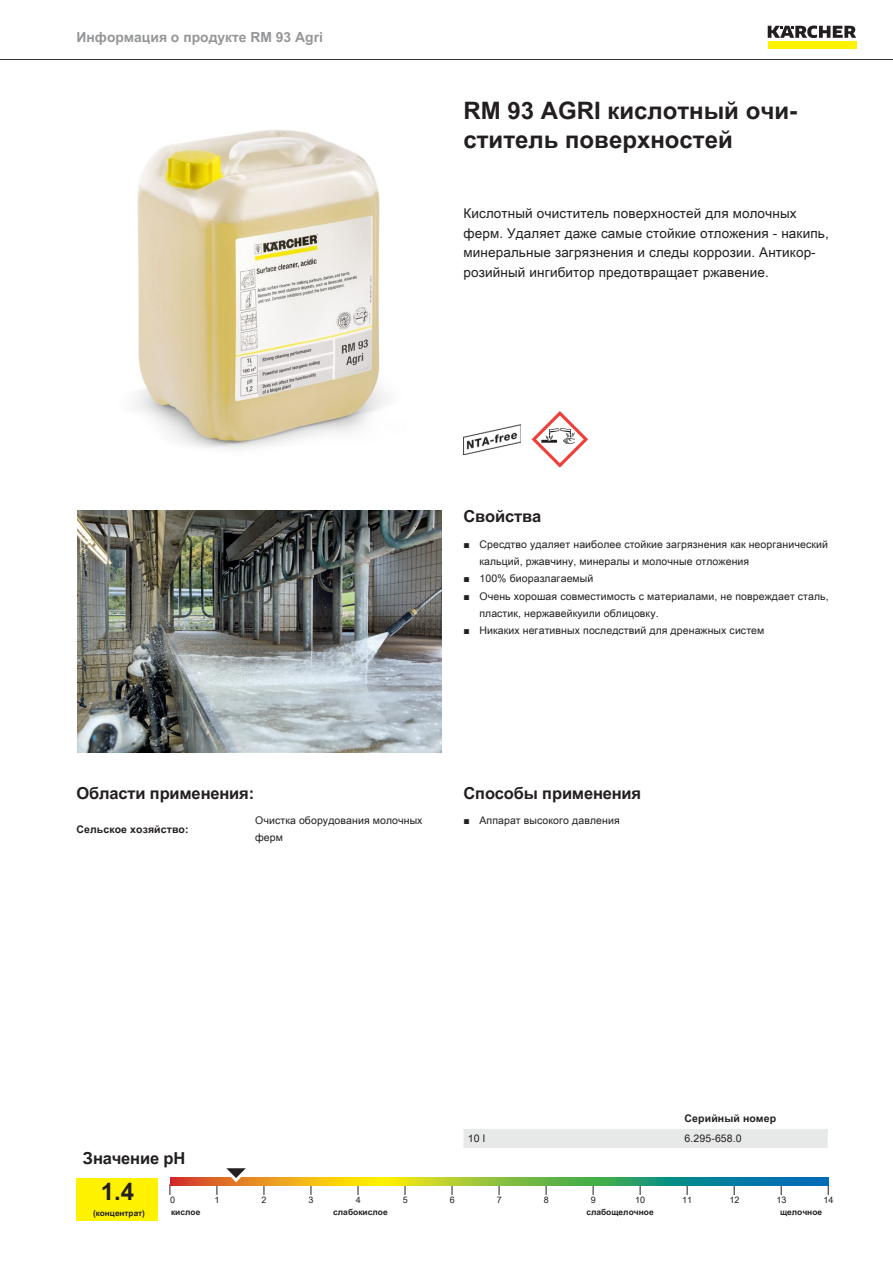
<style>
.page{position:relative;width:893px;height:1263px;background:#fff}
.page>*{position:absolute;margin:0;border:0;box-sizing:border-box;transform-origin:0 0}
.t1{font:700 24px/28.8px "Arial Unicode MS";color:#231f20}
.t2{font:700 16.5px "Arial Unicode MS";letter-spacing:-.01em;color:#231f20}
.t3{font:700 13.8px "Arial Unicode MS";color:#949698}
.t4{font:13.5px/19.5px "Arial Unicode MS";letter-spacing:.01em;color:#231f20}
.t5{font:10.5px/17.2px "Arial Unicode MS";letter-spacing:.01em;color:#231f20}
.t6{font:700 10.5px "Arial Unicode MS";letter-spacing:.01em;color:#231f20}
.t7{font:9px "Arial Unicode MS";color:#231f20}
.t8{font:700 8.4px "Arial Unicode MS";color:#231f20}
.t9{font:700 8.25px "Arial Unicode MS";color:#231f20}
.s1{font-family:"Arial"}
</style>
<div class="page">
<hr style="left:0;top:59px;width:893px;height:1px;background:#231f20">
<div style="left:768px;top:42px;width:88px;height:7px;background:#fff200"></div>
<svg style="left:768px;top:26px;width:88px;height:12px"></svg>
<img style="left:135px;top:130px;width:251px;height:319px">
<img style="left:463px;top:424px;width:57px;height:30px">
<svg style="left:531px;top:411px;width:57px;height:57px"></svg>
<img style="left:78px;top:510px;width:363px;height:243px">
<div style="left:77px;top:1178px;width:81px;height:42px;background:#fff200"></div>
<svg style="left:170px;top:1178px;width:658px;height:8px;background:#7ca44e"></svg>
<svg style="left:217px;top:1168px;width:40px;height:27px"></svg>
<div style="left:463px;top:1129px;width:365px;height:19px;background:#e7e8e8"></div>
<h3 class="t3" style="left:77px;top:27px;width:248px">Информация о продукте RM 93 Agri</h3>
<h1 class="t1" style="left:463px;top:97px;width:335px">RM 93 AGRI кислотный очи&shy;ститель поверхностей</h1>
<p class="t4" style="left:463px;top:203px;width:367px">Кислотный очиститель поверхностей для молочных ферм. Удаляет даже самые стойкие отложения - накипь, минеральные загрязнения и следы коррозии. Антикор&shy;розийный ингибитор предотвращает ржавение.</p>
<h2 class="t2" style="left:463px;top:504px;width:79px">Свойства</h2>
<p class="t5" style="left:479px;top:535px;width:350px;text-indent:-16px"><span class="s1">■</span> Сресдтво удаляет наиболее стойкие загрязнения как неорганический кальций, ржавчину, минералы и молочные отложения</p>
<p class="t5" style="left:463px;top:570px;width:131px"><span class="s1">■</span> 100% биоразлагаемый</p>
<p class="t5" style="left:479px;top:587px;width:351px;text-indent:-16px"><span class="s1">■</span> Очень хорошая совместимость с материалами, не повреждает сталь, пластик, нержавейкуили облицовку.</p>
<p class="t5" style="left:463px;top:622px;width:302px"><span class="s1">■</span> Никаких негативных последствий для дренажных систем</p>
<h2 class="t2" style="left:77px;top:780px;width:179px">Области применения:</h2>
<p class="t6" style="left:77px;top:821px;width:114px">Сельское хозяйство:</p>
<p class="t5" style="left:255px;top:811px;width:169px">Очистка оборудования молочных ферм</p>
<h2 class="t2" style="left:463px;top:780px;width:179px">Способы применения</h2>
<p class="t5" style="left:463px;top:812px;width:158px"><span class="s1">■</span> Аппарат высокого давления</p>
<p class="t6" style="left:685px;top:1111px;width:93px">Серийный номер</p>
<p class="t5" style="left:468px;top:1129px;width:19px">10 l</p>
<p class="t5" style="left:685px;top:1129px;width:59px">6.295-658.0</p>
<h2 class="t2" style="left:83px;top:1146px;width:104px">Значение pH</h2>
<h1 class="t1" style="left:101px;top:1178px;width:35px">1.4</h1>
<p class="t7" style="left:170px;top:1193px;width:7px">0</p>
<p class="t7" style="left:215px;top:1193px;width:7px">1</p>
<p class="t7" style="left:262px;top:1193px;width:7px">2</p>
<p class="t7" style="left:309px;top:1193px;width:7px">3</p>
<p class="t7" style="left:356px;top:1193px;width:7px">4</p>
<p class="t7" style="left:403px;top:1193px;width:7px">5</p>
<p class="t7" style="left:450px;top:1193px;width:7px">6</p>
<p class="t7" style="left:497px;top:1193px;width:7px">7</p>
<p class="t7" style="left:544px;top:1193px;width:7px">8</p>
<p class="t7" style="left:591px;top:1193px;width:7px">9</p>
<p class="t7" style="left:635px;top:1193px;width:12px">10</p>
<p class="t7" style="left:682px;top:1193px;width:12px">11</p>
<p class="t7" style="left:729px;top:1193px;width:12px">12</p>
<p class="t7" style="left:776px;top:1193px;width:12px">13</p>
<p class="t7" style="left:823px;top:1193px;width:12px">14</p>
<p class="t9" style="left:93px;top:1207px;width:53px">(концентрат)</p>
<p class="t8" style="left:171px;top:1206px;width:31px">кислое</p>
<p class="t8" style="left:333px;top:1206px;width:56px">слабокислое</p>
<p class="t8" style="left:586px;top:1206px;width:69px">слабощелочное</p>
<p class="t8" style="left:780px;top:1206px;width:44px">щелочное</p>
</div>
